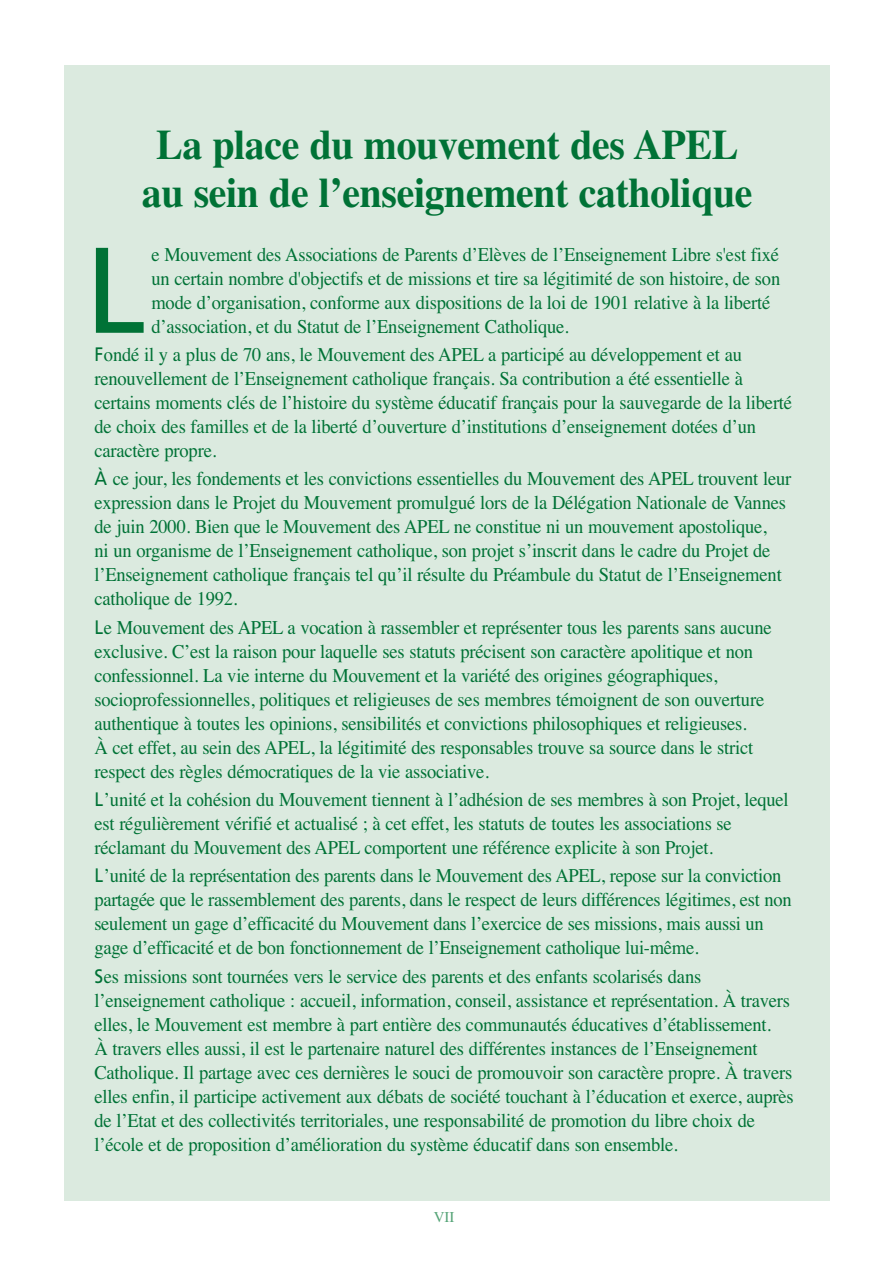
<style>
.page{position:relative;width:893px;height:1264px;background:#fff}
.page>*{position:absolute;margin:0;border:0;box-sizing:border-box;transform-origin:0 0}
.t1{font:121.65px "Frutiger";color:#007236}
.t2{font:700 42px/48px "Times";letter-spacing:-.01em;color:#007236;text-align:center;scale:.95 1}
.t3{font:19.5px/24px "Times";letter-spacing:-.01em;color:#007236;scale:.95 1}
.t4{font:15px "Times";color:#55a477}
.s1{font-family:"Frutiger"}
</style>
<div class="page">
<div style="left:64px;top:65px;width:766px;height:1136px;background:#dbeadf"></div>
<h2 class="t2" style="left:142px;top:120px;width:644px">La place du mouvement des APEL au sein de l’enseignement catholique</h2>
<h1 class="t1" style="left:85px;top:241px;width:62px">L</h1>
<p class="t3" style="left:151px;top:242px;width:663px">e Mouvement des Associations de Parents d’Elèves de l’Enseignement Libre s'est fixé un certain nombre d'objectifs et de missions et tire sa légitimité de son histoire, de son mode d’organisation, conforme aux dispositions de la loi de 1901 relative à la liberté d’association, et du Statut de l’Enseignement Catholique.</p>
<p class="t3" style="left:94px;top:342px;width:736px"><span class="s1">F</span>ondé il y a plus de 70 ans, le Mouvement des APEL a participé au développement et au renouvellement de l’Enseignement catholique français. Sa contribution a été essentielle à certains moments clés de l’histoire du système éducatif français pour la sauvegarde de la liberté de choix des familles et de la liberté d’ouverture d’institutions d’enseignement dotées d’un caractère propre.</p>
<p class="t3" style="left:94px;top:466px;width:735px"><span class="s1">À</span> ce jour, les fondements et les convictions essentielles du Mouvement des APEL trouvent leur expression dans le Projet du Mouvement promulgué lors de la Délégation Nationale de Vannes de juin 2000. Bien que le Mouvement des APEL ne constitue ni un mouvement apostolique,<br>ni un organisme de l’Enseignement catholique, son projet s’inscrit dans le cadre du Projet de l’Enseignement catholique français tel qu’il résulte du Préambule du Statut de l’Enseignement catholique de 1992.</p>
<p class="t3" style="left:94px;top:615px;width:714px"><span class="s1">L</span>e Mouvement des APEL a vocation à rassembler et représenter tous les parents sans aucune exclusive. C’est la raison pour laquelle ses statuts précisent son caractère apolitique et non confessionnel. La vie interne du Mouvement et la variété des origines géographiques, socioprofessionnelles, politiques et religieuses de ses membres témoignent de son ouverture authentique à toutes les opinions, sensibilités et convictions philosophiques et religieuses.<br>À cet effet, au sein des APEL, la légitimité des responsables trouve sa source dans le strict respect des règles démocratiques de la vie associative.</p>
<p class="t3" style="left:94px;top:787px;width:732px"><span class="s1">L</span>’unité et la cohésion du Mouvement tiennent à l’adhésion de ses membres à son Projet, lequel est régulièrement vérifié et actualisé ; à cet effet, les statuts de toutes les associations se réclamant du Mouvement des APEL comportent une référence explicite à son Projet.</p>
<p class="t3" style="left:94px;top:863px;width:735px"><span class="s1">L</span>’unité de la représentation des parents dans le Mouvement des APEL, repose sur la conviction partagée que le rassemblement des parents, dans le respect de leurs différences légitimes, est non seulement un gage d’efficacité du Mouvement dans l’exercice de ses missions, mais aussi un gage d’efficacité et de bon fonctionnement de l’Enseignement catholique lui-même.</p>
<p class="t3" style="left:94px;top:963px;width:738px"><span class="s1">S</span>es missions sont tournées vers le service des parents et des enfants scolarisés dans l’enseignement catholique : accueil, information, conseil, assistance et représentation. À travers elles, le Mouvement est membre à part entière des communautés éducatives d’établissement.<br>À travers elles aussi, il est le partenaire naturel des différentes instances de l’Enseignement Catholique. Il partage avec ces dernières le souci de promouvoir son caractère propre. À travers elles enfin, il participe activement aux débats de société touchant à l’éducation et exerce, auprès de l’Etat et des collectivités territoriales, une responsabilité de promotion du libre choix de l’école et de proposition d’amélioration du système éducatif dans son ensemble.</p>
<p class="t4" style="left:434px;top:1208px;width:22px">VII</p>
</div>
